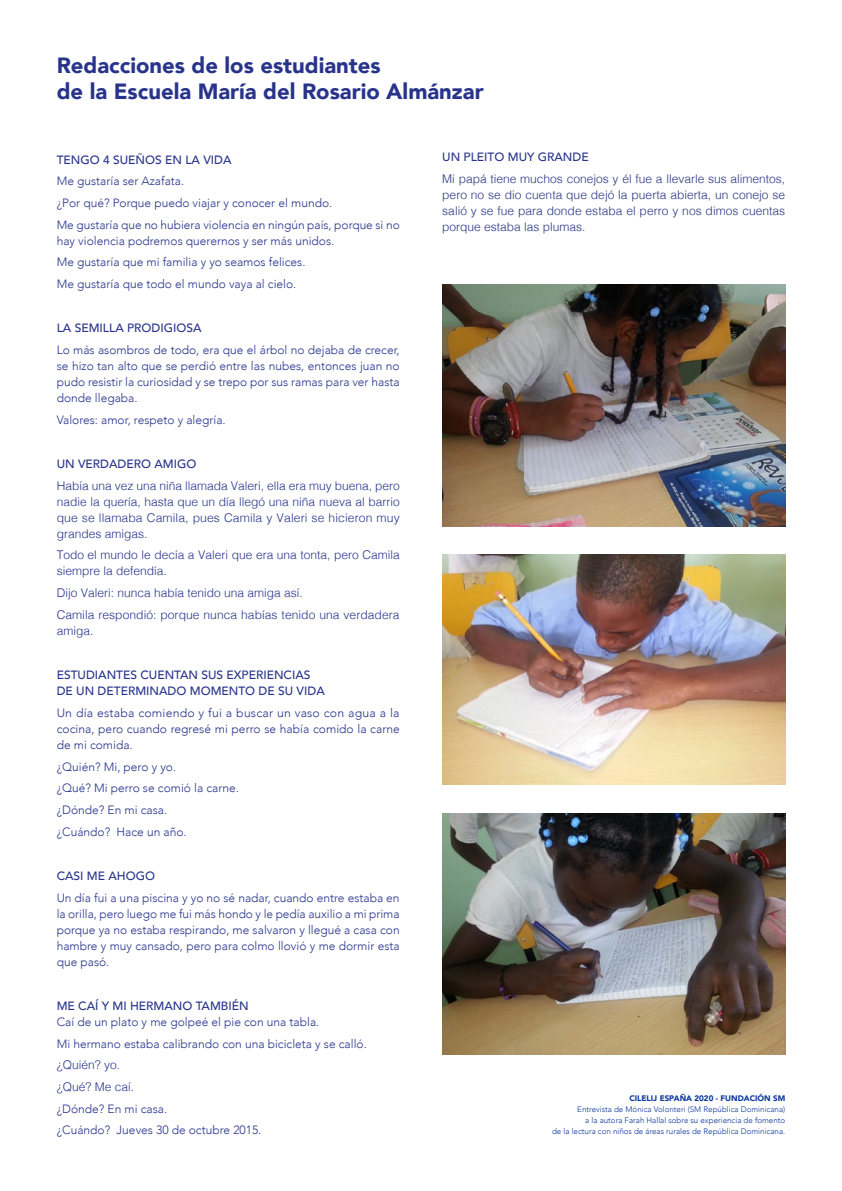
<style>
.page{position:relative;width:842px;height:1191px;background:#fff}
.page>*{position:absolute;margin:0;border:0;box-sizing:border-box;transform-origin:0 0}
.t1{font:900 22px/26.4px "Avenir";color:#28348b}
.t2{font:300 12px/21.7px "Avenir";color:#28348b}
.t3{font:300 12px/16px "Helvetica";color:#28348b}
.t4{font:300 12px/16px "Helvetica";color:#283583;text-align:justify}
.t5{font:500 12px/16px "Avenir";color:#28348b}
.t6{font:300 8px/11px "Avenir";color:#0a369c;text-align:right}
.t7{font:900 8px "Avenir";color:#0a369c}
</style>
<div class="page">
<img style="left:442px;top:284px;width:343px;height:242px">
<img style="left:442px;top:554px;width:343px;height:231px">
<img style="left:442px;top:813px;width:343px;height:241px">
<h1 class="t1" style="left:57px;top:52px;width:428px">Redacciones de los estudiantes<br>de la Escuela María del Rosario Almánzar</h1>
<p class="t5" style="left:57px;top:151px;width:176px">TENGO 4 SUEÑOS EN LA VIDA</p>
<p class="t2" style="left:57px;top:170px;width:345px">Me gustaría ser Azafata.<br>¿Por qué? Porque puedo viajar y conocer el mundo.<br>Me gustaría que no hubiera violencia en ningún país, porque si no</p>
<p class="t2" style="left:57px;top:230px;width:279px">hay violencia podremos querernos y ser más unidos.<br>Me gustaría que mi familia y yo seamos felices.<br>Me gustaría que todo el mundo vaya al cielo.</p>
<p class="t5" style="left:57px;top:319px;width:146px">LA SEMILLA PRODIGIOSA</p>
<p class="t2" style="left:57px;top:342px;width:345px;line-height:16px;text-align:justify">Lo más asombros de todo, era que el árbol no dejaba de crecer, se hizo tan alto que se perdió entre las nubes, entonces juan no pudo resistir la curiosidad y se trepo por sus ramas para ver hasta donde llegaba.</p>
<p class="t2" style="left:57px;top:409px;width:171px">Valores: amor, respeto y alegría.</p>
<p class="t5" style="left:57px;top:455px;width:141px">UN VERDADERO AMIGO</p>
<p class="t3" style="left:57px;top:476px;width:345px;text-align:justify">Había una vez una niña llamada Valeri, ella era muy buena, pero nadie la quería, hasta que un día llegó una niña nueva al barrio que se llamaba Camila, pues Camila y Valeri se hicieron muy grandes amigas.</p>
<p class="t3" style="left:57px;top:546px;width:345px">Todo el mundo le decía a Valeri que era una tonta, pero Camila siempre la defendía.</p>
<p class="t3" style="left:57px;top:581px;width:344px;line-height:21.7px">Dijo Valeri: nunca había tenido una amiga así.<br>Camila respondió: porque nunca habías tenido una verdadera</p>
<p class="t3" style="left:57px;top:621px;width:38px">amiga.</p>
<p class="t5" style="left:57px;top:666px;width:270px">ESTUDIANTES CUENTAN SUS EXPERIENCIAS<br>DE UN DETERMINADO MOMENTO DE SU VIDA</p>
<p class="t2" style="left:57px;top:704px;width:345px;line-height:16px;text-align:justify">Un día estaba comiendo y fui a buscar un vaso con agua a la cocina, pero cuando regresé mi perro se había comido la carne de mi comida.</p>
<p class="t2" style="left:57px;top:755px;width:184px">¿Quién? Mi, pero y yo.<br>¿Qué? Mi perro se comió la carne. ¿Dónde? En mi casa.<br>¿Cuándo? Hace un año.</p>
<p class="t5" style="left:57px;top:867px;width:100px">CASI ME AHOGO</p>
<p class="t2" style="left:57px;top:889px;width:344px;line-height:16px;text-align:justify">Un día fui a una piscina y yo no sé nadar, cuando entre estaba en la orilla, pero luego me fui más hondo y le pedía auxilio a mi prima porque ya no estaba respirando, me salvaron y llegué a casa con hambre y muy cansado, pero para colmo llovió y me dormir esta que pasó.</p>
<p class="t5" style="left:57px;top:997px;width:193px">ME CAÍ Y MI HERMANO TAMBIÉN</p>
<p class="t2" style="left:57px;top:1011px;width:312px">Caí de un plato y me golpeé el pie con una tabla.<br>Mi hermano estaba calibrando con una bicicleta y se calló.</p>
<p class="t3" style="left:57px;top:1053px;width:79px;line-height:21.7px">¿Quién? yo. ¿Qué? Me caí.</p>
<p class="t2" style="left:57px;top:1097px;width:206px">¿Dónde? En mi casa.<br>¿Cuándo? Jueves 30 de octubre 2015.</p>
<p class="t5" style="left:442px;top:148px;width:148px">UN PLEITO MUY GRANDE</p>
<p class="t4" style="left:442px;top:170px;width:345px">Mi papá tiene muchos conejos y él fue a llevarle sus alimentos, pero no se dio cuenta que dejó la puerta abierta, un conejo se salió y se fue para donde estaba el perro y nos dimos cuentas porque estaba las plumas.</p>
<p class="t7" style="left:629px;top:1091px;width:157px">CILELIJ ESPAÑA 2020 - FUNDACIÓN SM</p>
<p class="t6" style="left:552px;top:1104px;width:235px">Entrevista de Mónica Volonteri (SM República Dominicana)<br>a la autora Farah Hallal sobre su experiencia de fomento<br>de la lectura con niños de áreas rurales de República Dominicana.</p>
</div>
